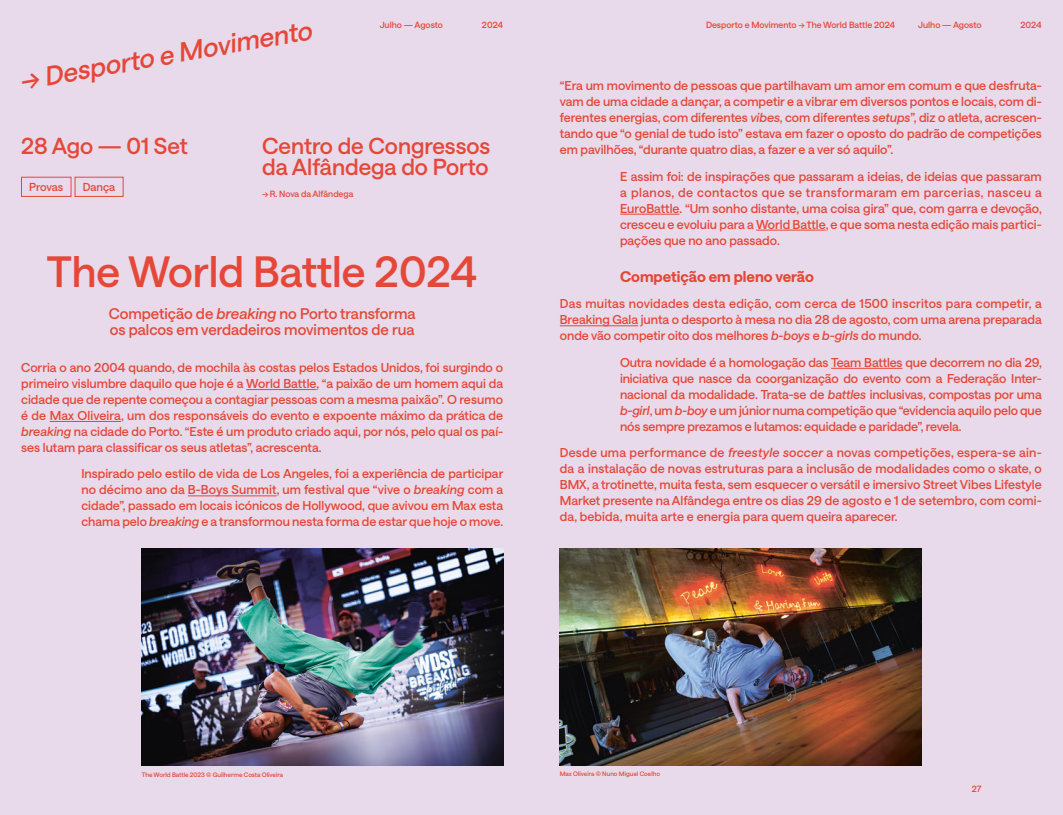
<style>
.page{position:relative;width:1063px;height:815px;background:#fff}
.page>*{position:absolute;margin:0;border:0;box-sizing:border-box;transform-origin:0 0}
.t1{font:500 42.5px "Saans TRIAL";color:#e54738}
.t2{font:italic 500 26.25px "Saans TRIAL";color:#e54738}
.t3{font:500 22.5px/21.2px "Saans TRIAL";color:#e54738}
.t4{font:500 15px/16px "Saans TRIAL";color:#e54738}
.Paragraph_Style_1{font:700 15px "Saans TRIAL";color:#e54738}
.t5{font:500 12.5px/16px "Saans TRIAL";color:#e54738;text-align:justify}
.t6{font:500 11.25px "Saans TRIAL";color:#e54738}
.t7{font:500 8.75px "Saans TRIAL";color:#e54738}
.t8{font:500 6.25px "Saans TRIAL";color:#e54738}
.s1{font-style:italic}
</style>
<div class="page">
<div style="left:0;top:0;width:531px;height:815px;background:#e8daea"></div>
<div style="left:531px;top:0;width:532px;height:815px;background:#e8daea"></div>
<hr style="left:246px;top:389px;width:71px;height:1px;background:#e54738">
<hr style="left:50px;top:421px;width:71px;height:1px;background:#e54738">
<hr style="left:188px;top:496px;width:89px;height:1px;background:#e54738">
<img style="left:142px;top:549px;width:361px;height:216px">
<svg style="left:21px;top:177px;width:103px;height:20px"></svg>
<hr style="left:620px;top:214px;width:60px;height:1px;background:#e54738">
<hr style="left:756px;top:230px;width:70px;height:1px;background:#e54738">
<hr style="left:560px;top:325px;width:78px;height:1px;background:#e54738">
<hr style="left:831px;top:368px;width:71px;height:1px;background:#e54738">
<img style="left:560px;top:549px;width:361px;height:216px">
<p class="t7" style="left:380px;top:18px;width:65px">Julho — Agosto</p>
<p class="t7" style="left:482px;top:18px;width:23px">2024</p>
<p class="t7" style="left:918px;top:18px;width:65px">Julho — Agosto</p>
<p class="t7" style="left:1021px;top:18px;width:23px">2024</p>
<p class="t7" style="left:706px;top:18px;width:191px">Desporto e Movimento → The World Battle 2024</p>
<p class="t2" style="left:16px;top:62px;width:298px;rotate:-10deg">→ Desporto e Movimento</p>
<p class="t5" style="left:560px;top:77px;width:483px">“Era um movimento de pessoas que partilhavam um amor em comum e que desfruta&shy;vam de uma cidade a dançar, a competir e a vibrar em diversos pontos e locais, com di&shy;ferentes energias, com diferentes <span class="s1">vibes</span>, com diferentes <span class="s1">setups</span>”, diz o atleta, acrescen&shy;tando que “o genial de tudo isto” estava em fazer o oposto do padrão de competições em pavilhões, “durante quatro dias, a fazer e a ver só aquilo”.</p>
<p class="t5" style="left:620px;top:167px;width:423px">E assim foi: de inspirações que passaram a ideias, de ideias que passaram a planos, de contactos que se transformaram em parcerias, nasceu a EuroBattle. “Um sonho distante, uma coisa gira” que, com garra e devoção, cresceu e evoluiu para a World Battle, e que soma nesta edição mais partici&shy;pações que no ano passado.</p>
<p class="t3" style="left:21px;top:134px;width:168px">28 Ago — 01 Set</p>
<p class="t3" style="left:262px;top:134px;width:230px">Centro de Congressos da Alfândega do Porto</p>
<p class="t7" style="left:262px;top:187px;width:93px">→R. Nova da Alfândega</p>
<p class="t6" style="left:83px;top:179px;width:34px">Dança</p>
<p class="t6" style="left:29px;top:179px;width:36px">Provas</p>
<p class="t1" style="left:47px;top:241px;width:432px">The World Battle 2024</p>
<p class="t4" style="left:109px;top:304px;width:308px">Competição de <span class="s1">breaking</span> no Porto transforma os palcos em verdadeiros movimentos de rua</p>
<p class="t5" style="left:21px;top:359px;width:483px">Corria o ano 2004 quando, de mochila às costas pelos Estados Unidos, foi surgindo o primeiro vislumbre daquilo que hoje é a World Battle, “a paixão de um homem aqui da cidade que de repente começou a contagiar pessoas com a mesma paixão”. O resumo é de Max Oliveira, um dos responsáveis do evento e expoente máximo da prática de <span class="s1">breaking</span> na cidade do Porto. “Este é um produto criado aqui, por nós, pelo qual os paí&shy;ses lutam para classificar os seus atletas”, acrescenta.</p>
<p class="t5" style="left:81px;top:465px;width:423px">Inspirado pelo estilo de vida de Los Angeles, foi a experiência de participar no décimo ano da B-Boys Summit, um festival que “vive o <span class="s1">breaking</span> com a cidade”, passado em locais icónicos de Hollywood, que avivou em Max esta chama pelo <span class="s1">breaking</span> e a transformou nesta forma de estar que hoje o move.</p>
<p class="Paragraph_Style_1" style="left:620px;top:265px;width:195px">Competição em pleno verão</p>
<p class="t5" style="left:560px;top:295px;width:483px">Das muitas novidades desta edição, com cerca de 1500 inscritos para competir, a Breaking Gala junta o desporto à mesa no dia 28 de agosto, com uma arena preparada onde vão competir oito dos melhores <span class="s1">b-boys</span> e <span class="s1">b-girls</span> do mundo.</p>
<p class="t5" style="left:620px;top:353px;width:423px">Outra novidade é a homologação das Team Battles que decorrem no dia 29, iniciativa que nasce da coorganização do evento com a Federação Inter&shy;nacional da modalidade. Trata-se de <span class="s1">battles</span> inclusivas, compostas por uma <span class="s1">b-girl</span>, um <span class="s1">b-boy</span> e um júnior numa competição que “evidencia aquilo pelo que nós sempre prezamos e lutamos: equidade e paridade”, revela.</p>
<p class="t5" style="left:560px;top:444px;width:483px">Desde uma performance de <span class="s1">freestyle soccer</span> a novas competições, espera-se ain&shy;da a instalação de novas estruturas para a inclusão de modalidades como o skate, o BMX, a trotinette, muita festa, sem esquecer o versátil e imersivo Street Vibes Lifestyle Market presente na Alfândega entre os dias 29 de agosto e 1 de setembro, com comi&shy;da, bebida, muita arte e energia para quem queira aparecer.</p>
<p class="t8" style="left:142px;top:770px;width:143px">The World Battle 2023 © Guilherme Costa Oliveira</p>
<p class="t8" style="left:560px;top:769px;width:102px">Max Oliveira © Nuno Miguel Coelho</p>
<p class="t7" style="left:972px;top:782px;width:11px">27</p>
</div>
